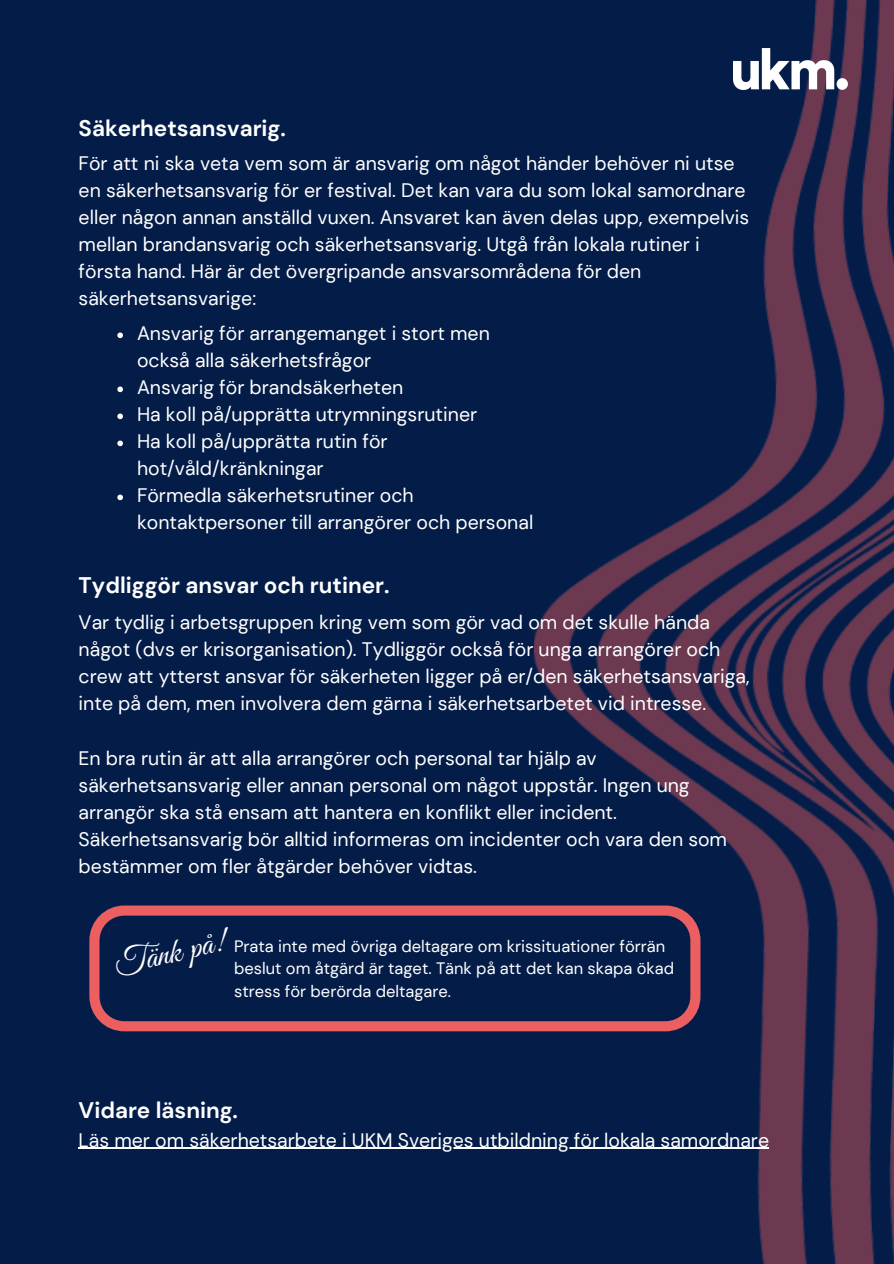
<style>
.page{position:relative;width:894px;height:1264px;background:#fff}
.page>*{position:absolute;margin:0;border:0;box-sizing:border-box;transform-origin:0 0}
.t1{font:34.5px "Great Vibes";color:#fff}
.t2{font:700 22.5px "DM Sans";color:#fff}
.t3{font:19.5px/27px "DM Sans";color:#fff}
.t4{font:16.5px/22.5px "DM Sans";color:#fff}
</style>
<div class="page">
<div style="left:0;top:0;width:893px;height:1263px;background:#041c48"></div>
<img style="left:510px;top:0;width:383px;height:1263px">
<img style="left:732px;top:49px;width:115px;height:40px">
<hr style="left:79px;top:1147px;width:690px;height:1px;background:#fff">
<svg style="left:117px;top:332px;width:6px;height:6px"></svg>
<svg style="left:117px;top:386px;width:6px;height:6px"></svg>
<svg style="left:117px;top:413px;width:6px;height:6px"></svg>
<svg style="left:117px;top:440px;width:6px;height:6px"></svg>
<svg style="left:117px;top:494px;width:6px;height:6px"></svg>
<svg style="left:89px;top:905px;width:611px;height:126px"></svg>
<h2 class="t2" style="left:79px;top:114px;width:208px">Säkerhetsansvarig.</h2>
<h3 class="t3" style="left:79px;top:150px;width:672px">För att ni ska veta vem som är ansvarig om något händer behöver ni utse en säkerhetsansvarig för er festival. Det kan vara du som lokal samordnare eller någon annan anställd vuxen. Ansvaret kan även delas upp, exempelvis mellan brandansvarig och säkerhetsansvarig. Utgå från lokala rutiner i första hand. Här är det övergripande ansvarsområdena för den säkerhetsansvarige:</h3>
<p class="t3" style="left:137px;top:320px;width:354px">Ansvarig för arrangemanget i stort men också alla säkerhetsfrågor</p>
<p class="t3" style="left:137px;top:374px;width:268px">Ansvarig för brandsäkerheten</p>
<p class="t3" style="left:137px;top:401px;width:341px">Ha koll på/upprätta utrymningsrutiner</p>
<p class="t3" style="left:137px;top:428px;width:252px">Ha koll på/upprätta rutin för hot/våld/kränkningar</p>
<p class="t3" style="left:137px;top:482px;width:397px">Förmedla säkerhetsrutiner och kontaktpersoner till arrangörer och personal</p>
<h2 class="t2" style="left:79px;top:571px;width:312px">Tydliggör ansvar och rutiner.</h2>
<h3 class="t3" style="left:79px;top:609px;width:672px">Var tydlig i arbetsgruppen kring vem som gör vad om det skulle hända något (dvs er krisorganisation). Tydliggör också för unga arrangörer och crew att ytterst ansvar för säkerheten ligger på er/den säkerhetsansvariga, inte på dem, men involvera dem gärna i säkerhetsarbetet vid intresse.</h3>
<h3 class="t3" style="left:79px;top:744px;width:649px">En bra rutin är att alla arrangörer och personal tar hjälp av säkerhetsansvarig eller annan personal om något uppstår. Ingen ung arrangör ska stå ensam att hantera en konflikt eller incident.<br>Säkerhetsansvarig bör alltid informeras om incidenter och vara den som bestämmer om fler åtgärder behöver vidtas.</h3>
<p class="t1" style="left:110px;top:946px;width:114px;rotate:-13deg">Tänk på!</p>
<h1 class="t4" style="left:234px;top:934px;width:441px">Prata inte med övriga deltagare om krissituationer förrän beslut om åtgärd är taget. Tänk på att det kan skapa ökad stress för berörda deltagare.</h1>
<p class="t2" style="left:79px;top:1095px;width:161px">Vidare läsning.</p>
<p class="t3" style="left:79px;top:1126px;width:691px">Läs mer om säkerhetsarbete i UKM Sveriges utbildning för lokala samordnare</p>
</div>
